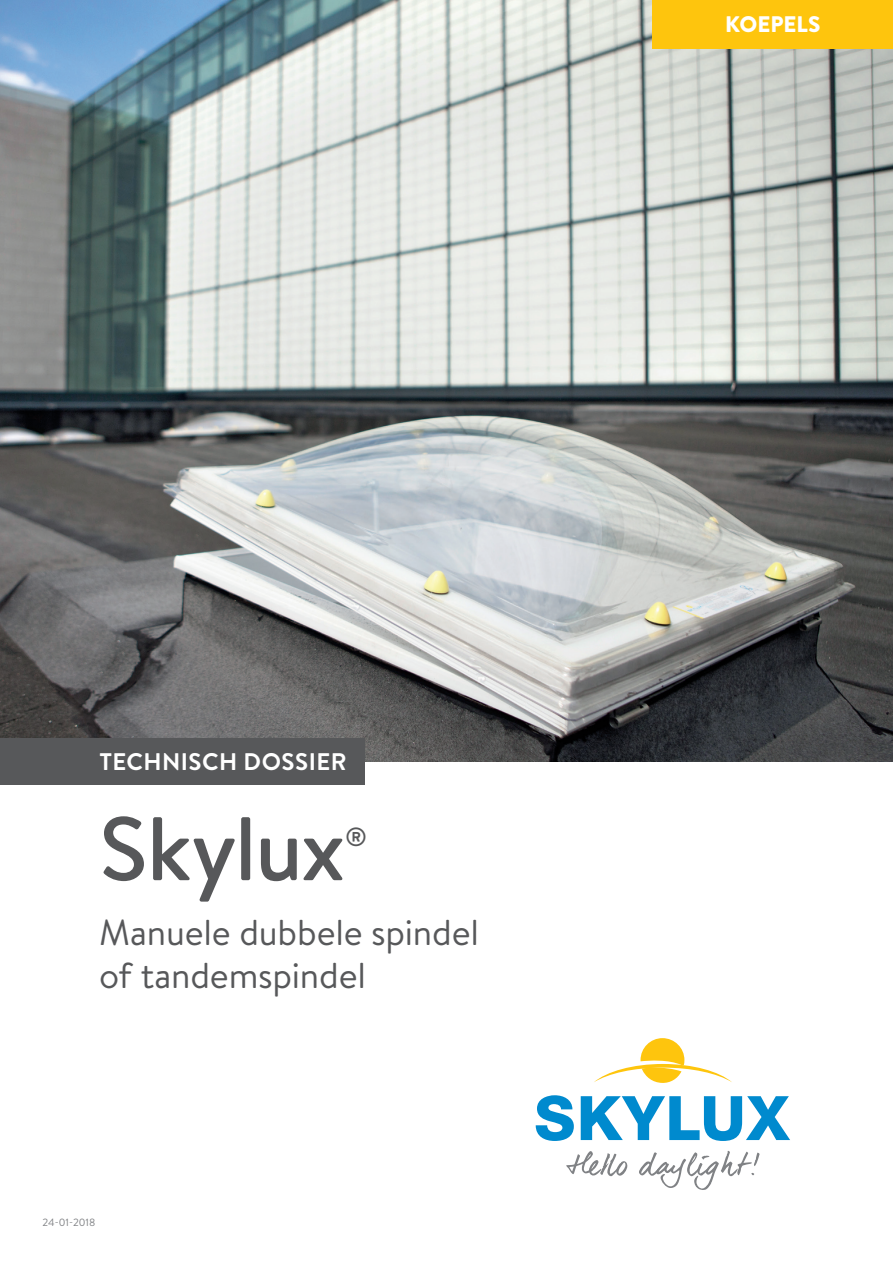
<style>
.page{position:relative;width:893px;height:1263px;background:#fff}
.page>*{position:absolute;margin:0;border:0;box-sizing:border-box;transform-origin:0 0}
.Titel_1_A{font:500 90px "Brandon Text";letter-spacing:-.02em;color:#57585a}
.Titel_1_B{font:36px/43.2px "Brandon Text";letter-spacing:-.005em;color:#57585a}
.Titel_1_A-2{font:500 26.25px "Brandon Text";color:#57585a}
.t1{font:700 24px "Brandon Text";letter-spacing:.02em;color:#fff}
.t2{font:900 22.5px "Brandon Text";color:#fff}
.t3{font:10.5px "Brandon Text";color:#808285}
</style>
<div class="page">
<img style="left:0;top:0;width:893px;height:761px">
<svg style="left:536px;top:1095px;width:38px;height:46px"></svg>
<svg style="left:581px;top:1096px;width:209px;height:45px"></svg>
<svg style="left:594px;top:1038px;width:138px;height:45px"></svg>
<svg style="left:566px;top:1151px;width:61px;height:25px"></svg>
<svg style="left:639px;top:1151px;width:120px;height:39px"></svg>
<div style="left:0;top:738px;width:365px;height:46px;background:#57585a"></div>
<div style="left:653px;top:0;width:240px;height:49px;background:#fec50d"></div>
<p class="t2" style="left:725px;top:8px;width:97px">KOEPELS</p>
<p class="t1" style="left:99px;top:744px;width:249px">TECHNISCH DOSSIER</p>
<p class="Titel_1_A" style="left:99px;top:787px;width:247px">Skylux</p>
<p class="Titel_1_A-2" style="left:345px;top:818px;width:23px">®</p>
<p class="Titel_1_B" style="left:99px;top:910px;width:381px">Manuele dubbele spindel of tandemspindel</p>
<p class="t3" style="left:43px;top:1215px;width:54px">24-01-2018</p>
</div>
